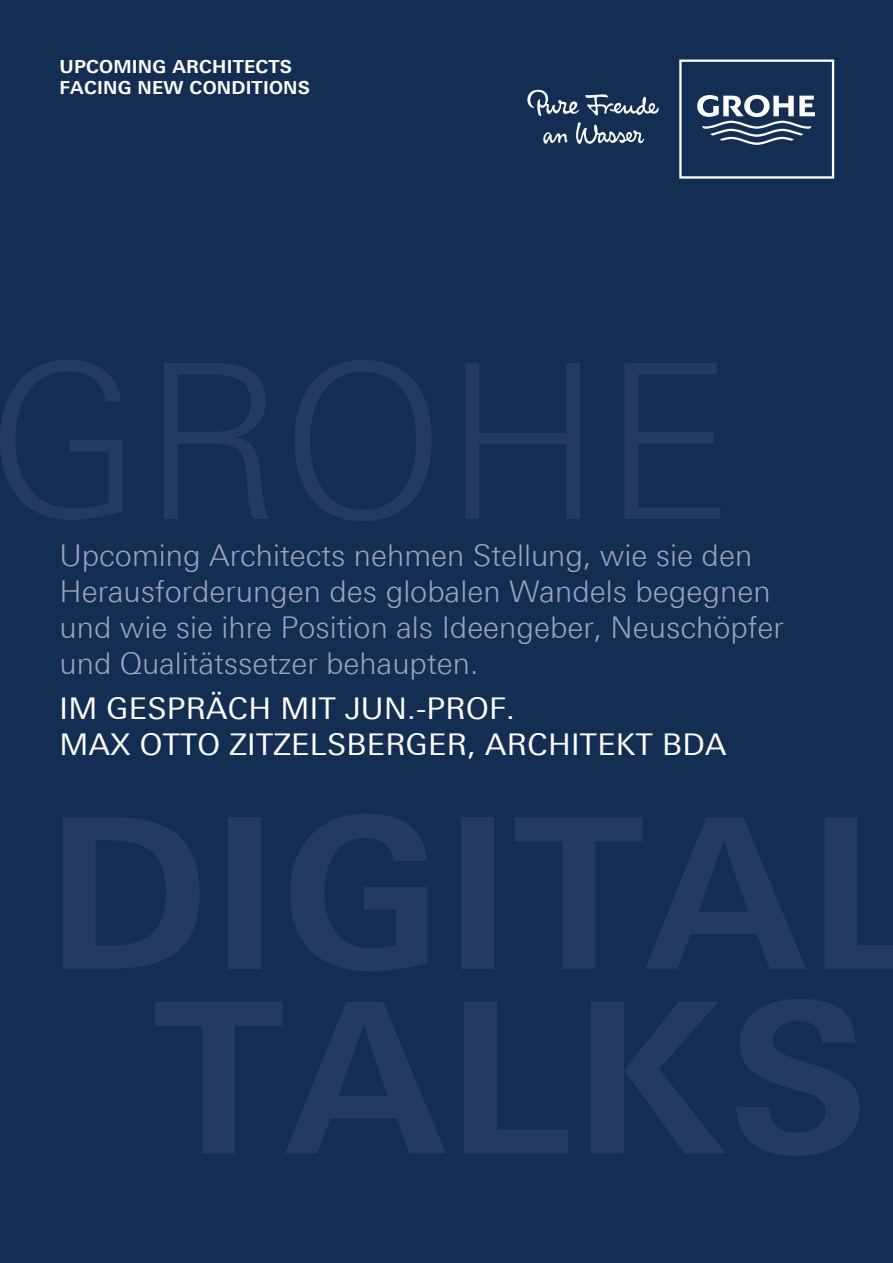
<style>
.page{position:relative;width:893px;height:1263px;background:#132d53}
.page>*{position:absolute;margin:0;border:0;box-sizing:border-box;transform-origin:0 0}
.t1{font:300 30px/36px "Linotype Univers 330";color:#9da2ba}
.t2{font:30px/36px "Linotype Univers 430";letter-spacing:.01em;color:#fff}
.t3{font:700 18px/21.8px "Linotype Univers 630";letter-spacing:.01em;color:#fff}
</style>
<div class="page">
<svg style="left:679px;top:60px;width:155px;height:119px"></svg>
<svg style="left:527px;top:90px;width:132px;height:54px"></svg>
<p class="t3" style="left:60px;top:55px;width:252px">UPCOMING ARCHITECTS<br>FACING NEW CONDITIONS</p>
<p class="t1" style="left:60px;top:537px;width:726px">Upcoming Architects nehmen Stellung, wie sie den Herausforderungen des globalen Wandels begegnen und wie sie ihre Position als Ideengeber, Neuschöpfer und Qualitätssetzer behaupten.</p>
<p class="t2" style="left:60px;top:690px;width:668px">IM GESPRÄCH MIT JUN.-PROF.<br>MAX OTTO ZITZELSBERGER, ARCHITEKT BDA</p>
</div>
